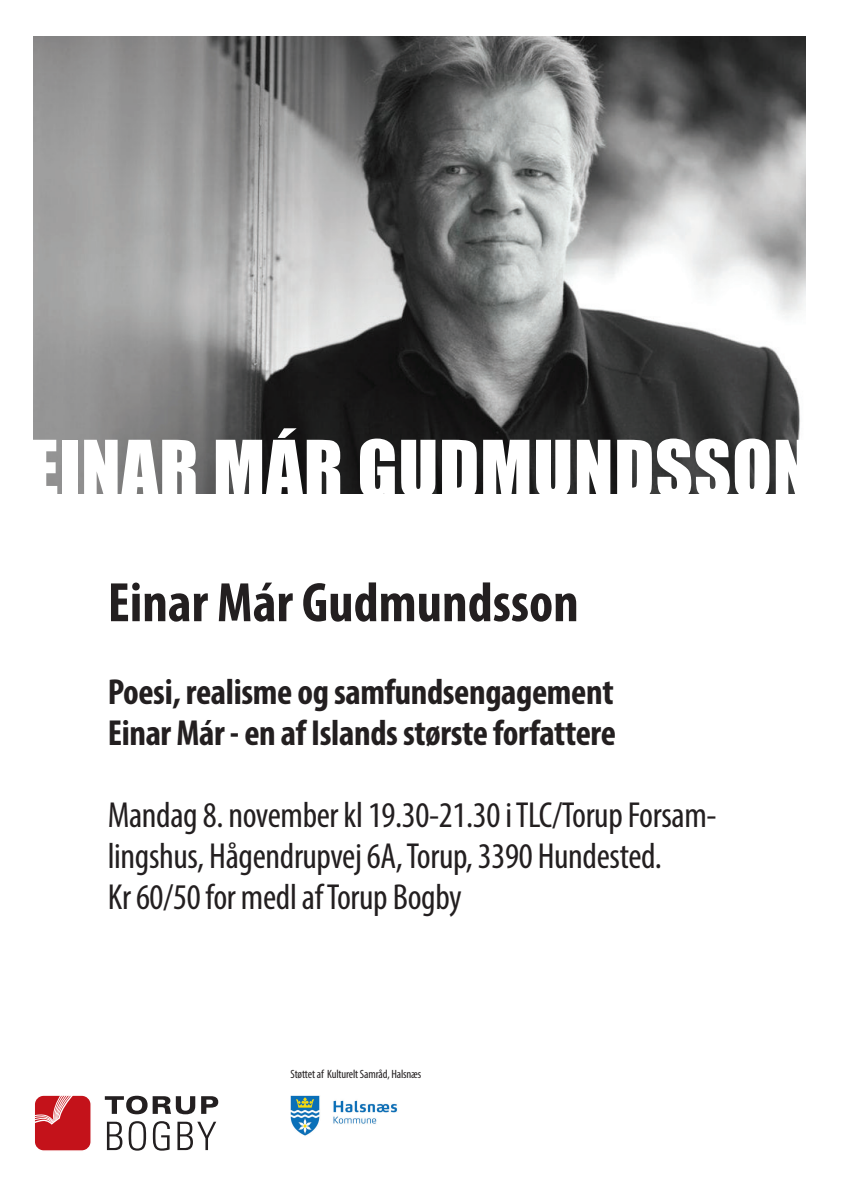
<style>
.page{position:relative;width:842px;height:1191px;background:#fff}
.page>*{position:absolute;margin:0;border:0;box-sizing:border-box;transform-origin:0 0}
.t1{font:73px "Impact";letter-spacing:.01em;color:#fff}
.t2{font:700 condensed 56px "Myriad Pro";color:#231f20}
.t3{font:condensed 36.3px/41.1px "Myriad Pro";letter-spacing:-.01em;color:#231f20}
.t4{font:700 condensed 36.3px/41.1px "Myriad Pro";letter-spacing:-.01em;color:#231f20}
.t5{font:condensed 12px "Myriad Pro";letter-spacing:-.01em;color:#231f20}
</style>
<div class="page">
<div style="left:34px;top:1095px;width:57px;height:56px;background:#c4121a;border-radius:9px"></div>
<div style="left:33px;top:1094px;width:59px;height:57px;border:1px solid #fff;border-radius:9px"></div>
<svg style="left:33px;top:1094px;width:42px;height:30px"></svg>
<svg style="left:105px;top:1095px;width:90px;height:19px"></svg>
<svg style="left:201px;top:1096px;width:17px;height:17px"></svg>
<svg style="left:107px;top:1121px;width:15px;height:29px"></svg>
<svg style="left:129px;top:1121px;width:17px;height:29px"></svg>
<svg style="left:152px;top:1121px;width:18px;height:29px"></svg>
<svg style="left:177px;top:1121px;width:39px;height:29px"></svg>
<img style="left:33px;top:36px;width:773px;height:457px">
<img style="left:291px;top:1095px;width:107px;height:41px">
<h1 class="t1" style="left:28px;top:412px;width:785px">EINAR MÁR GUDMUNDSSON</h1>
<h2 class="t2" style="left:108px;top:567px;width:473px">Einar Már Gudmundsson</h2>
<p class="t4" style="left:108px;top:670px;width:510px">Poesi, realisme og samfundsengagement<br>Einar Már - en af Islands største forfattere</p>
<p class="t3" style="left:108px;top:794px;width:610px">Mandag 8. november kl 19.30-21.30 i TLC/Torup Forsam&shy;lingshus, Hågendrupvej 6A, Torup, 3390 Hundested.<br>Kr 60/50 for medl af Torup Bogby</p>
<p class="t5" style="left:291px;top:1066px;width:132px">Støttet af Kulturelt Samråd, Halsnæs</p>
</div>
